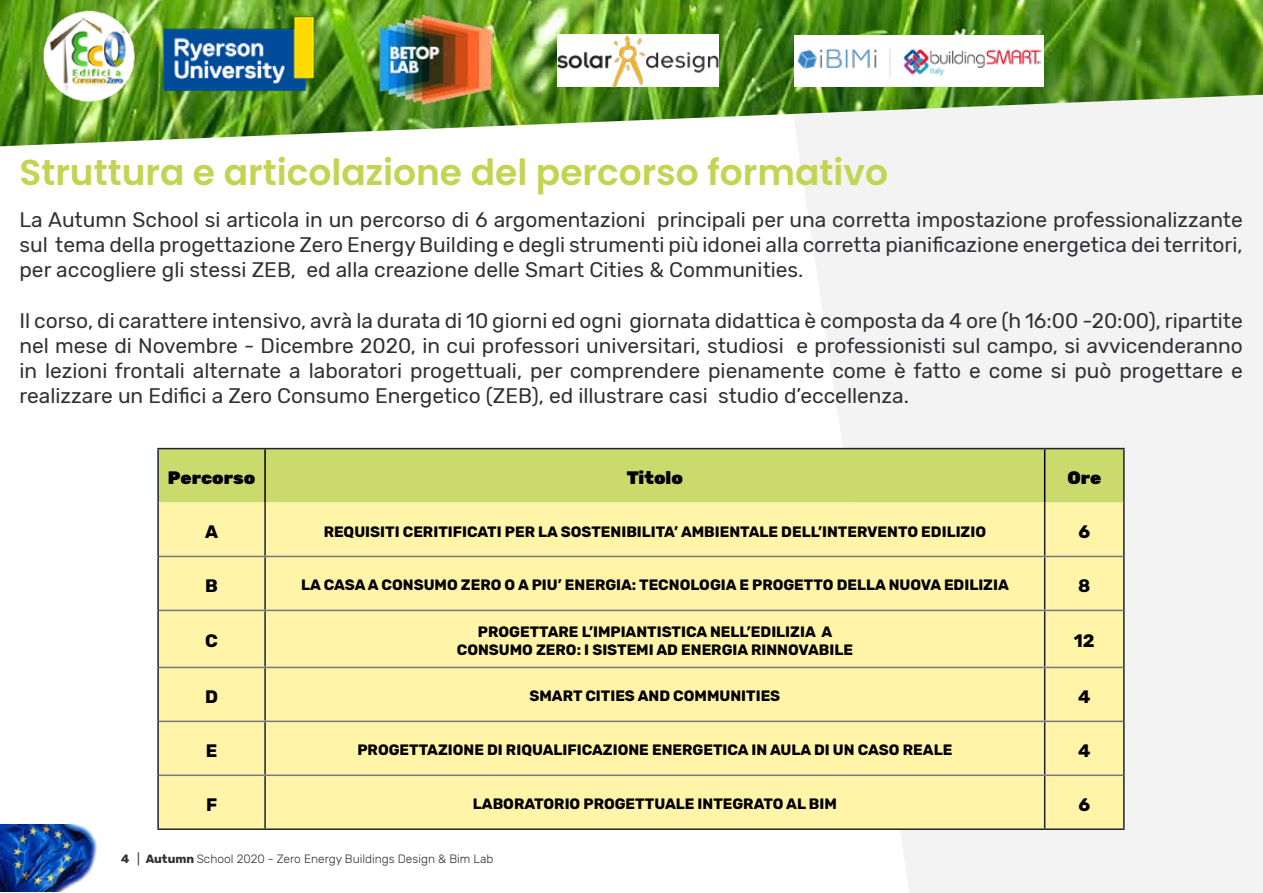
<style>
.page{position:relative;width:1263px;height:893px;background:#fff}
.page>*{position:absolute;margin:0;border:0;box-sizing:border-box;transform-origin:0 0}
.t1{font:600 36px "Poppins";color:#c2d452}
.t2{font:21px/25.2px "Rubik";color:#2f2f34;text-align:justify}
.t3{font:900 18px "Rubik";color:#000}
.t4{font:700 18px "Rubik";color:#000}
.t5{font:700 15px/18px "Rubik";color:#000;text-align:center}
.t6{font:300 12px "Rubik";color:#2f2f34}
.s1{font-weight:700}
.s2{font-weight:400}
</style>
<div class="page">
<svg style="left:792px;top:146px;width:471px;height:747px;fill:#f3f3f3"></svg>
<div style="left:159px;top:449px;width:964px;height:53px;background:#cada6c"></div>
<div style="left:159px;top:502px;width:964px;height:326px;background:#fff4a7"></div>
<hr style="left:264px;top:449px;width:2px;height:53px;background:#000">
<hr style="left:1044px;top:449px;width:1px;height:53px;background:#000">
<hr style="left:264px;top:502px;width:2px;height:54px;background:#1c242f">
<hr style="left:1044px;top:502px;width:1px;height:54px;background:#1c242f">
<hr style="left:264px;top:557px;width:2px;height:53px;background:#1c242f">
<hr style="left:1044px;top:557px;width:1px;height:53px;background:#1c242f">
<hr style="left:264px;top:611px;width:2px;height:56px;background:#1c242f">
<hr style="left:1044px;top:611px;width:1px;height:56px;background:#1c242f">
<hr style="left:264px;top:668px;width:2px;height:53px;background:#1c242f">
<hr style="left:1044px;top:668px;width:1px;height:53px;background:#1c242f">
<hr style="left:264px;top:722px;width:2px;height:52px;background:#1c242f">
<hr style="left:1044px;top:722px;width:1px;height:52px;background:#1c242f">
<hr style="left:264px;top:776px;width:2px;height:52px;background:#1c242f">
<hr style="left:1044px;top:776px;width:1px;height:52px;background:#1c242f">
<hr style="left:159px;top:556px;width:106px;height:1px;background:#787781">
<hr style="left:265px;top:556px;width:780px;height:1px;background:#787781">
<hr style="left:1045px;top:556px;width:78px;height:1px;background:#787781">
<hr style="left:159px;top:610px;width:106px;height:1px;background:#787781">
<hr style="left:265px;top:610px;width:780px;height:1px;background:#787781">
<hr style="left:1045px;top:610px;width:78px;height:1px;background:#787781">
<hr style="left:159px;top:667px;width:106px;height:1px;background:#787781">
<hr style="left:265px;top:667px;width:780px;height:1px;background:#787781">
<hr style="left:1045px;top:667px;width:78px;height:1px;background:#787781">
<hr style="left:159px;top:721px;width:106px;height:1px;background:#787781">
<hr style="left:265px;top:721px;width:780px;height:1px;background:#787781">
<hr style="left:1045px;top:721px;width:78px;height:1px;background:#787781">
<hr style="left:159px;top:774px;width:106px;height:2px;background:#787781">
<hr style="left:265px;top:774px;width:780px;height:2px;background:#787781">
<hr style="left:1045px;top:774px;width:78px;height:2px;background:#787781">
<hr style="left:157px;top:828px;width:108px;height:2px;background:#1c242f">
<hr style="left:265px;top:828px;width:780px;height:2px;background:#1c242f">
<hr style="left:1045px;top:828px;width:80px;height:2px;background:#1c242f">
<hr style="left:157px;top:502px;width:2px;height:54px;background:#1c242f">
<hr style="left:1123px;top:502px;width:2px;height:54px;background:#1c242f">
<hr style="left:157px;top:556px;width:2px;height:54px;background:#1c242f">
<hr style="left:1123px;top:556px;width:2px;height:54px;background:#1c242f">
<hr style="left:157px;top:610px;width:2px;height:57px;background:#1c242f">
<hr style="left:1123px;top:610px;width:2px;height:57px;background:#1c242f">
<hr style="left:157px;top:667px;width:2px;height:54px;background:#1c242f">
<hr style="left:1123px;top:667px;width:2px;height:54px;background:#1c242f">
<hr style="left:157px;top:721px;width:2px;height:54px;background:#1c242f">
<hr style="left:1123px;top:721px;width:2px;height:54px;background:#1c242f">
<hr style="left:157px;top:775px;width:2px;height:53px;background:#1c242f">
<hr style="left:1123px;top:775px;width:2px;height:53px;background:#1c242f">
<hr style="left:157px;top:448px;width:108px;height:1px;background:#1c242f">
<hr style="left:157px;top:449px;width:2px;height:53px;background:#1c242f">
<hr style="left:265px;top:448px;width:780px;height:1px;background:#1c242f">
<hr style="left:1045px;top:448px;width:80px;height:1px;background:#1c242f">
<hr style="left:1123px;top:449px;width:2px;height:53px;background:#1c242f">
<img style="left:0;top:0;width:1263px;height:146px">
<img style="left:34px;top:9px;width:116px;height:93px">
<img style="left:157px;top:10px;width:166px;height:90px">
<img style="left:557px;top:35px;width:162px;height:52px">
<img style="left:378px;top:14px;width:115px;height:90px">
<div style="left:794px;top:35px;width:249px;height:51px;background:#fff"></div>
<img style="left:797px;top:48px;width:243px;height:29px">
<img style="left:1px;top:825px;width:96px;height:67px">
<h1 class="t1" style="left:19px;top:151px;width:870px">Struttura e articolazione del percorso formativo</h1>
<p class="t2" style="left:19px;top:207px;width:1225px">La Autumn School si articola in un percorso di 6 argomentazioni principali per una corretta impostazione professionalizzante sul tema della progettazione Zero Energy Building e degli strumenti più idonei alla corretta pianificazione energetica dei territori, per accogliere gli stessi ZEB, ed alla creazione delle Smart Cities &amp; Communities.</p>
<p class="t2" style="left:19px;top:308px;width:1225px">Il corso, di carattere intensivo, avrà la durata di 10 giorni ed ogni giornata didattica è composta da 4 ore (h 16:00 -20:00), ripartite nel mese di Novembre - Dicembre 2020, in cui professori universitari, studiosi e professionisti sul campo, si avvicenderanno in lezioni frontali alternate a laboratori progettuali, per comprendere pienamente come è fatto e come si può progettare e realizzare un Edifici a Zero Consumo Energetico (ZEB), ed illustrare casi studio d’eccellenza.</p>
<p class="t3" style="left:168px;top:467px;width:89px">Percorso</p>
<p class="t3" style="left:627px;top:467px;width:58px">Titolo</p>
<p class="t3" style="left:1067px;top:467px;width:35px">Ore</p>
<p class="t4" style="left:205px;top:521px;width:14px">A</p>
<p class="t5" style="left:324px;top:523px;width:664px">REQUISITI CERITIFICATI PER LA SOSTENIBILITA’ AMBIENTALE DELL’INTERVENTO EDILIZIO</p>
<p class="t4" style="left:1078px;top:521px;width:13px">6</p>
<p class="t4" style="left:205px;top:575px;width:14px">B</p>
<p class="t5" style="left:301px;top:577px;width:709px">LA CASA A CONSUMO ZERO O A PIU’ ENERGIA: TECNOLOGIA E PROGETTO DELLA NUOVA EDILIZIA</p>
<p class="t4" style="left:1078px;top:575px;width:14px">8</p>
<p class="t4" style="left:205px;top:630px;width:14px">C</p>
<p class="t5" style="left:457px;top:623px;width:398px">PROGETTARE L’IMPIANTISTICA NELL’EDILIZIA A<br>CONSUMO ZERO: I SISTEMI AD ENERGIA RINNOVABILE</p>
<p class="t4" style="left:1074px;top:630px;width:22px">12</p>
<p class="t4" style="left:205px;top:686px;width:14px">D</p>
<p class="t5" style="left:529px;top:688px;width:252px">SMART CITIES AND COMMUNITIES</p>
<p class="t4" style="left:1078px;top:686px;width:14px">4</p>
<p class="t4" style="left:206px;top:740px;width:13px">E</p>
<p class="t5" style="left:357px;top:741px;width:596px">PROGETTAZIONE DI RIQUALIFICAZIONE ENERGETICA IN AULA DI UN CASO REALE</p>
<p class="t4" style="left:1078px;top:740px;width:14px">4</p>
<p class="t4" style="left:206px;top:794px;width:13px">F</p>
<p class="t5" style="left:473px;top:795px;width:365px">LABORATORIO PROGETTUALE INTEGRATO AL BIM</p>
<p class="t4" style="left:1078px;top:794px;width:13px">6</p>
<p class="t6" style="left:121px;top:852px;width:374px"><span class="s1">4</span> <span class="s2">|</span> <span class="s1">Autumn</span> School 2020 - Zero Energy Buildings Design &amp; Bim Lab</p>
</div>
